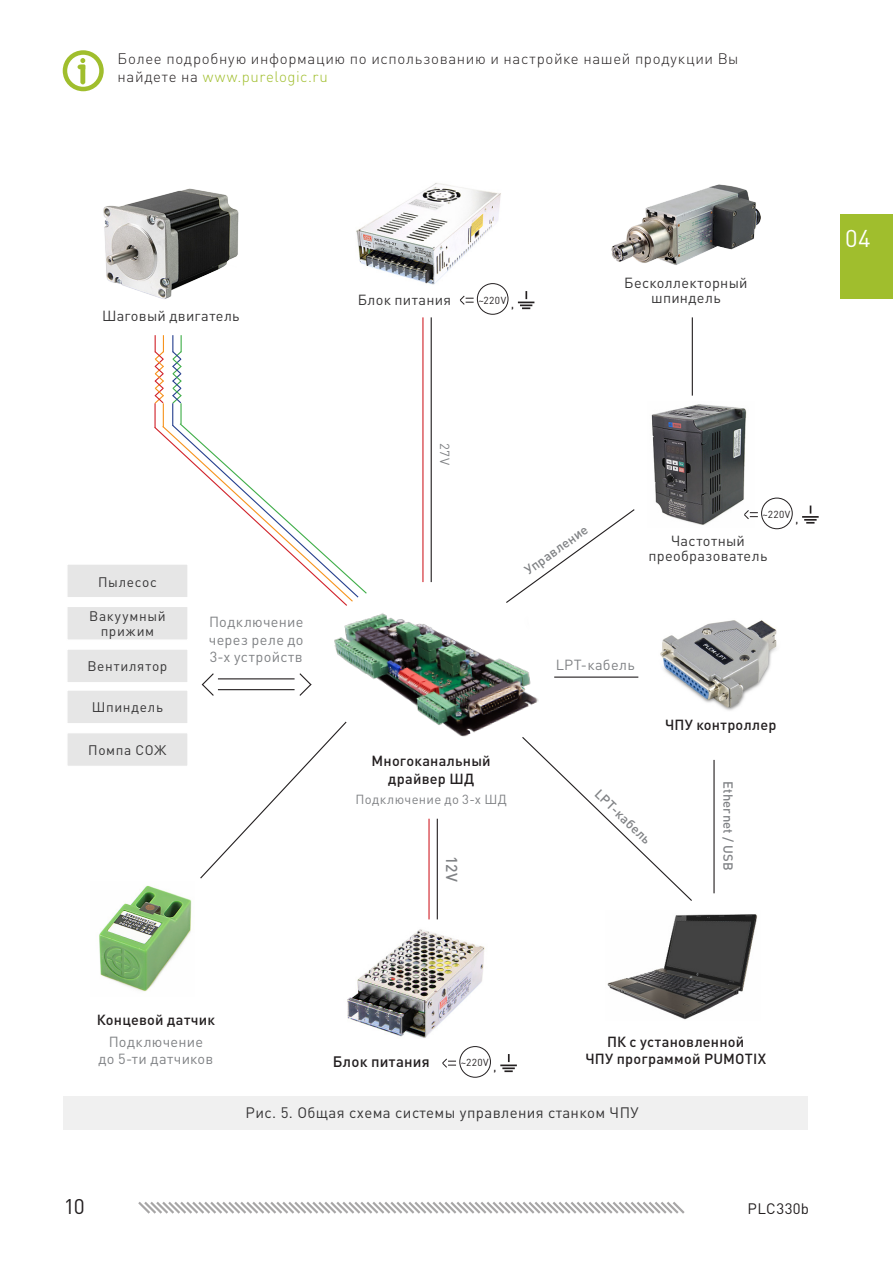
<style>
.page{position:relative;width:893px;height:1263px;background:#fff}
.page>*{position:absolute;margin:0;border:0;box-sizing:border-box;transform-origin:0 0}
.t1{font:24px "DIN Pro";color:#fff}
.t2{font:21px "DIN Pro";color:#231f20}
.t3{font:500 15.75px "DIN Pro";color:#808285}
.t4{font:300 15px/18px "DIN Pro";letter-spacing:.045em;color:#231f20}
.t5{font:15px "DIN Pro";letter-spacing:.025em;color:#363536}
.t6{font:500 15px "DIN Pro";letter-spacing:.015em;color:#231f20}
.t7{font:15px "DIN Pro";letter-spacing:.025em;color:#231f20}
.t8{font:500 14.55px "DIN Pro";letter-spacing:.015em;color:#231f20}
.t9{font:14.55px "DIN Pro";letter-spacing:.02em;color:#363536}
.t10{font:14.55px/17.4px "DIN Pro";letter-spacing:.02em;color:#808285;text-align:justify}
.t11{font:13.65px "DIN Pro";letter-spacing:.045em;color:#363536}
.t12{font:13.5px "DIN Pro";color:#231f20}
.t13{font:500 13.05px "DIN Pro";letter-spacing:.015em;color:#808285}
.t14{font:13.05px "DIN Pro";letter-spacing:.025em;color:#808285}
.t15{font:10.05px "DIN Pro";letter-spacing:.04em;color:#231f20}
.s1{color:#a0be2d}
</style>
<div class="page">
<svg style="left:138px;top:1202px;width:547px;height:12px"></svg>
<svg style="left:63px;top:50px;width:41px;height:41px"></svg>
<div style="left:840px;top:215px;width:53px;height:84px;background:#a0be2d"></div>
<img style="left:99px;top:885px;width:93px;height:107px">
<img style="left:347px;top:929px;width:138px;height:110px">
<img style="left:607px;top:914px;width:151px;height:106px">
<svg style="left:442px;top:1058px;width:14px;height:10px"></svg>
<div style="left:459px;top:1046px;width:32px;height:31px;border:1px solid #231f20;border-radius:50%"></div>
<svg style="left:500px;top:1054px;width:17px;height:18px"></svg>
<img style="left:334px;top:613px;width:205px;height:124px">
<hr style="left:437px;top:819px;width:1px;height:100px;background:#231f20">
<hr style="left:428px;top:819px;width:2px;height:100px;background:#d1232a">
<svg style="left:200px;top:720px;width:148px;height:159px"></svg>
<svg style="left:521px;top:736px;width:171px;height:165px"></svg>
<hr style="left:218px;top:678px;width:77px;height:1px;background:#231f20">
<hr style="left:218px;top:689px;width:77px;height:1px;background:#231f20">
<svg style="left:299px;top:673px;width:13px;height:23px"></svg>
<svg style="left:201px;top:673px;width:13px;height:23px"></svg>
<div style="left:66px;top:606px;width:123px;height:35px;background:#e6e6e6;border:1px solid #fff"></div>
<div style="left:66px;top:563px;width:123px;height:35px;background:#e6e6e6;border:1px solid #fff"></div>
<div style="left:66px;top:648px;width:123px;height:35px;background:#e6e6e6;border:1px solid #fff"></div>
<div style="left:66px;top:689px;width:123px;height:35px;background:#e6e6e6;border:1px solid #fff"></div>
<div style="left:66px;top:732px;width:123px;height:35px;background:#e6e6e6;border:1px solid #fff"></div>
<img style="left:356px;top:183px;width:148px;height:106px">
<img style="left:651px;top:404px;width:96px;height:121px">
<hr style="left:431px;top:317px;width:1px;height:265px;background:#231f20">
<hr style="left:422px;top:317px;width:1px;height:265px;background:#d1232a">
<svg style="left:506px;top:509px;width:129px;height:94px"></svg>
<img style="left:103px;top:188px;width:136px;height:111px">
<svg style="left:460px;top:295px;width:14px;height:10px"></svg>
<div style="left:477px;top:283px;width:31px;height:32px;border:1px solid #231f20;border-radius:50%"></div>
<svg style="left:518px;top:291px;width:16px;height:18px"></svg>
<svg style="left:153px;top:335px;width:214px;height:272px"></svg>
<hr style="left:154px;top:403px;width:2px;height:25px;background:#d1232a">
<svg style="left:744px;top:510px;width:14px;height:10px"></svg>
<div style="left:761px;top:498px;width:31px;height:31px;border:1px solid #231f20;border-radius:50%"></div>
<svg style="left:802px;top:505px;width:17px;height:19px"></svg>
<div style="left:64px;top:1095px;width:744px;height:34px;background:#f0f0f0"></div>
<hr style="left:554px;top:676px;width:84px;height:2px;background:#231f20">
<img style="left:660px;top:620px;width:117px;height:91px">
<hr style="left:713px;top:760px;width:2px;height:133px;background:#231f20">
<img style="left:611px;top:184px;width:150px;height:81px">
<hr style="left:692px;top:317px;width:1px;height:79px;background:#231f20">
<p class="t4" style="left:118px;top:49px;width:622px">Более подробную информацию по использованию и настройке нашей продукции Вы найдете на <span class="s1">www.purelogic.ru</span></p>
<p class="t9" style="left:102px;top:306px;width:139px">Шаговый двигатель</p>
<p class="t11" style="left:98px;top:572px;width:60px">Пылесос</p>
<p class="t11" style="left:89px;top:607px;width:78px">Вакуумный</p>
<p class="t11" style="left:101px;top:622px;width:55px">прижим</p>
<p class="t11" style="left:87px;top:657px;width:81px">Вентилятор</p>
<p class="t11" style="left:92px;top:698px;width:73px">Шпиндель</p>
<p class="t11" style="left:88px;top:740px;width:80px">Помпа СОЖ</p>
<p class="t10" style="left:209px;top:613px;width:96px">Подключение через реле до 3-х устройств</p>
<p class="t9" style="left:358px;top:290px;width:95px">Блок питания</p>
<p class="t15" style="left:478px;top:293px;width:29px">~220V</p>
<p class="t12" style="left:511px;top:294px;width:5px">,</p>
<p class="t9" style="left:624px;top:273px;width:125px">Бесколлекторный</p>
<p class="t9" style="left:651px;top:288px;width:71px">шпиндель</p>
<p class="t1" style="left:845px;top:222px;width:27px">04</p>
<p class="t14" style="left:454px;top:443px;width:23px;rotate:90deg">27V</p>
<p class="t13" style="left:521px;top:564px;width:76px;rotate:-36deg">Управление</p>
<p class="t15" style="left:763px;top:507px;width:29px">~220V</p>
<p class="t9" style="left:671px;top:530px;width:75px">Частотный</p>
<p class="t9" style="left:649px;top:546px;width:120px">преобразователь</p>
<p class="t12" style="left:795px;top:509px;width:5px">,</p>
<p class="t8" style="left:372px;top:751px;width:121px">Многоканальный</p>
<p class="t8" style="left:388px;top:769px;width:87px">драйвер ШД</p>
<p class="t14" style="left:355px;top:790px;width:153px">Подключение до 3-х ШД</p>
<p class="t3" style="left:462px;top:856px;width:27px;rotate:90deg">12V</p>
<p class="t10" style="left:556px;top:655px;width:81px">LPT-кабель</p>
<p class="t8" style="left:665px;top:715px;width:113px">ЧПУ контроллер</p>
<p class="t13" style="left:603px;top:785px;width:74px;rotate:44deg">LPT-кабель</p>
<p class="t13" style="left:737px;top:781px;width:91px;rotate:90deg">Ethernet / USB</p>
<p class="t8" style="left:97px;top:1010px;width:120px">Концевой датчик</p>
<p class="t10" style="left:109px;top:1032px;width:96px">Подключение</p>
<p class="t10" style="left:98px;top:1049px;width:116px">до 5-ти датчиков</p>
<p class="t8" style="left:607px;top:1031px;width:139px">ПК с установленной</p>
<p class="t6" style="left:333px;top:1051px;width:99px">Блок питания</p>
<p class="t15" style="left:461px;top:1056px;width:29px">~220V</p>
<p class="t8" style="left:585px;top:1049px;width:182px">ЧПУ программой PUMOTIX</p>
<p class="t12" style="left:493px;top:1057px;width:5px">,</p>
<p class="t5" style="left:246px;top:1102px;width:395px">Рис. 5. Общая схема системы управления станком ЧПУ</p>
<h2 class="t2" style="left:64px;top:1192px;width:23px">10</h2>
<p class="t7" style="left:748px;top:1198px;width:63px">PLC330b</p>
</div>
